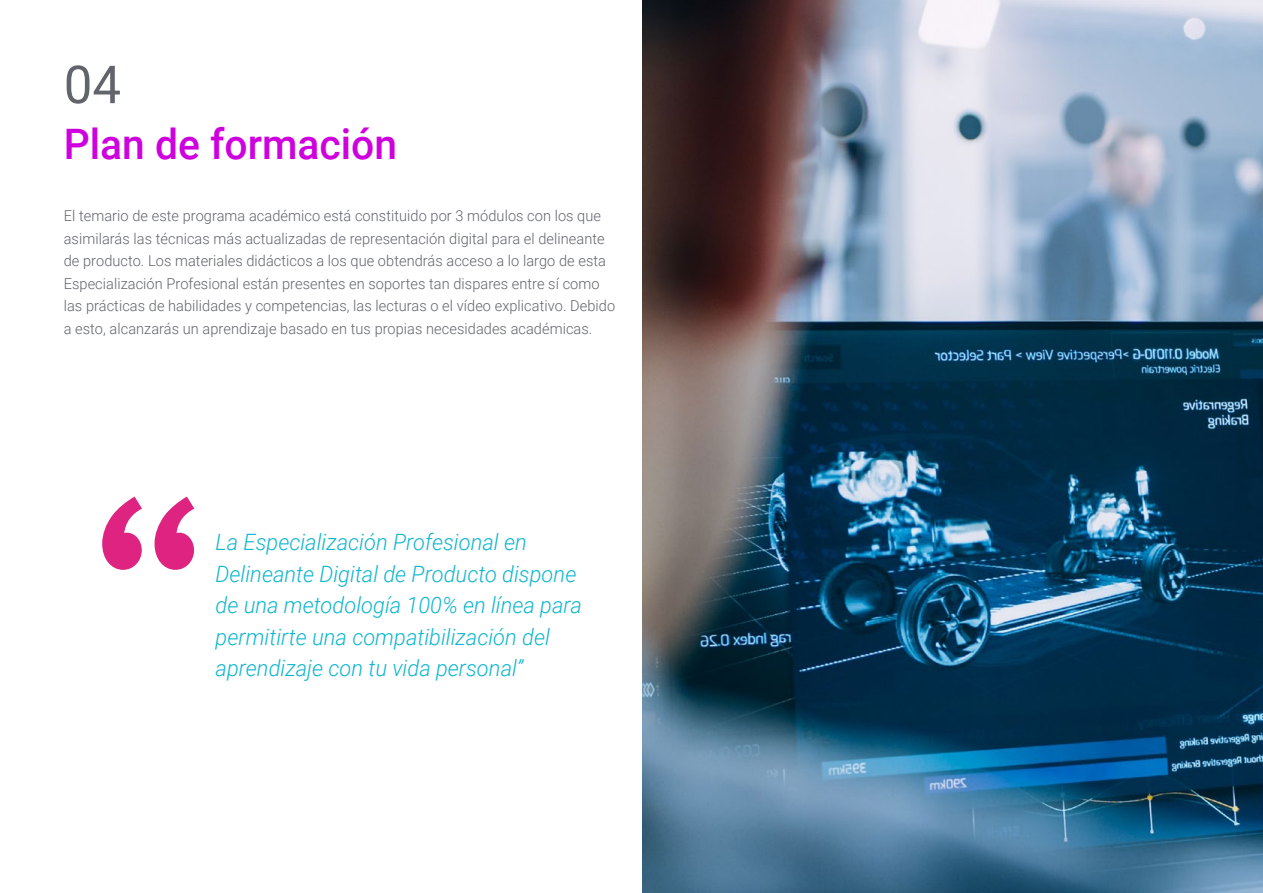
<style>
.page{position:relative;width:1263px;height:893px;background:#fff}
.page>*{position:absolute;margin:0;border:0;box-sizing:border-box;transform-origin:0 0}
.t1{font:52.5px "Roboto";color:#61646a}
.t2{font:500 42px "Roboto";color:#ce00de}
.t3{font:italic 300 22.5px/31.5px "Roboto";color:#0fb6cf}
.t4{font:300 15px/22.5px "Roboto";letter-spacing:.005em;color:#61646a}
</style>
<div class="page">
<svg style="left:102px;top:497px;width:92px;height:73px"></svg>
<img style="left:642px;top:0;width:621px;height:893px">
<h1 class="t1" style="left:64px;top:48px;width:59px">04</h1>
<h2 class="t2" style="left:64px;top:115px;width:335px">Plan de formación</h2>
<p class="t4" style="left:64px;top:204px;width:553px">El temario de este programa académico está constituido por 3 módulos con los que asimilarás las técnicas más actualizadas de representación digital para el delineante de producto. Los materiales didácticos a los que obtendrás acceso a lo largo de esta Especialización Profesional están presentes en soportes tan dispares entre sí como las prácticas de habilidades y competencias, las lecturas o el vídeo explicativo. Debido a esto, alcanzarás un aprendizaje basado en tus propias necesidades académicas.</p>
<h3 class="t3" style="left:216px;top:525px;width:368px">La Especialización Profesional en Delineante Digital de Producto dispone de una metodología 100% en línea para permitirte una compatibilización del aprendizaje con tu vida personal”</h3>
</div>
